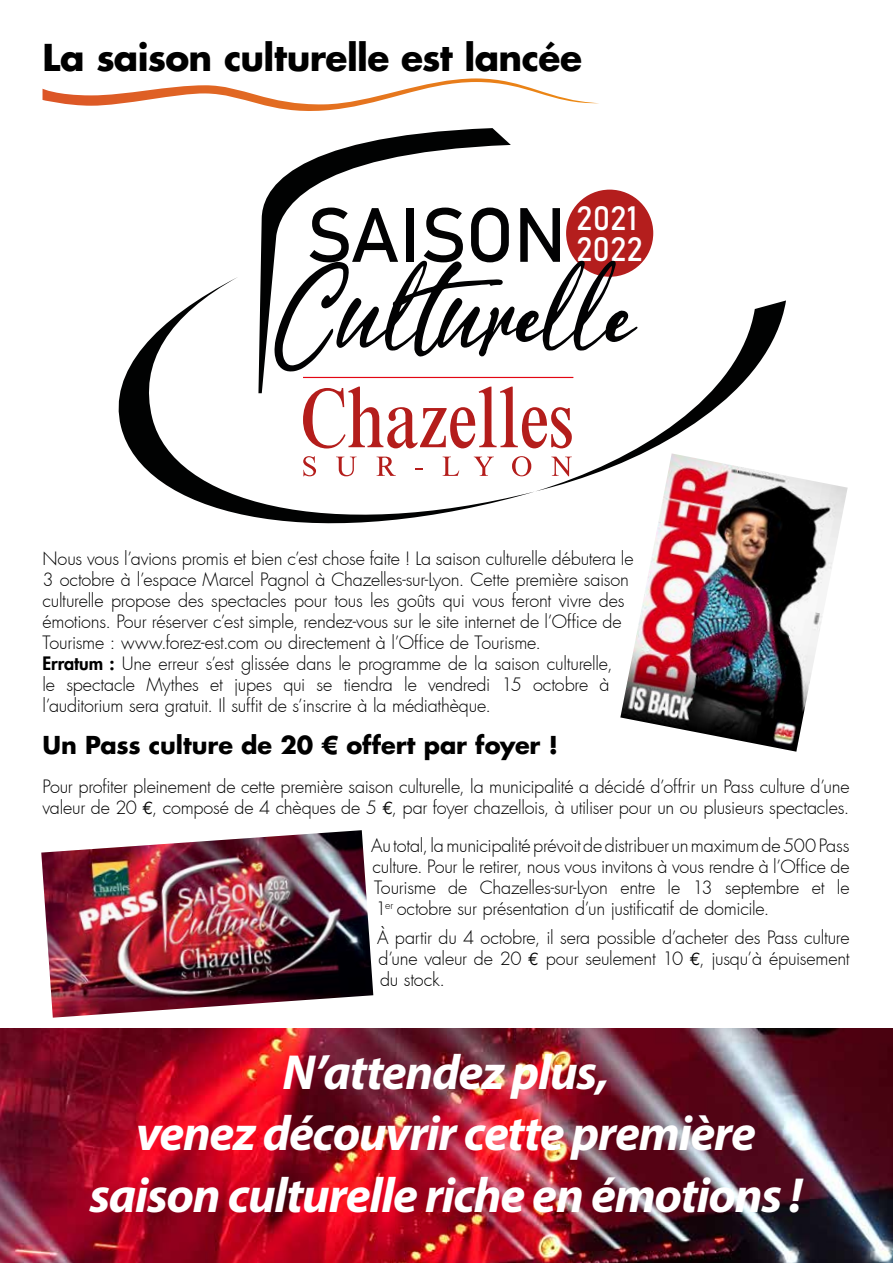
<style>
.page{position:relative;width:893px;height:1263px;background:#fff}
.page>*{position:absolute;margin:0;border:0;box-sizing:border-box;transform-origin:0 0}
.t1{font:182.25px "Jolly DEMO";color:#020203}
.t2{font:75.75px "Bahnschrift";letter-spacing:-.01em;color:#020203}
.t3{font:italic 700 49.5px/61.5px "Myriad Pro";letter-spacing:-.025em;color:#fff;text-align:center}
.t4{font:700 36px "Futura LT";letter-spacing:-.02em;color:#000}
.t5{font:33.45px/31.3px "Bahnschrift";letter-spacing:-.005em;color:#fff;scale:.95 1}
.t6{font:700 24px "Futura LT";letter-spacing:-.005em;color:#000}
.t7{font:300 18px/21px "Futura";letter-spacing:-.01em;color:#000}
.s1{font-family:"Futura LT";font-weight:800}
.s2{font-family:"Euro Mono";font-weight:400}
</style>
<div class="page">
<svg style="left:43px;top:78px;width:556px;height:33px"></svg>
<div style="left:566px;top:190px;width:87px;height:87px;background:#b41e1d;border-radius:50%"></div>
<svg style="left:260px;top:128px;width:251px;height:149px"></svg>
<svg style="left:118px;top:277px;width:417px;height:247px"></svg>
<svg style="left:535px;top:300px;width:251px;height:191px"></svg>
<img style="left:0;top:1028px;width:893px;height:235px">
<img style="left:620px;top:453px;width:228px;height:299px">
<img style="left:41px;top:830px;width:332px;height:188px">
<h3 class="t4" style="left:43px;top:34px;width:541px">La saison culturelle est lancée</h3>
<h2 class="t2" style="left:306px;top:178px;width:262px">SAISON</h2>
<h3 class="t5" style="left:576px;top:200px;width:72px">2021<br>2022</h3>
<h1 class="t1" style="left:274px;top:248px;width:361px">Culturelle</h1>
<p class="t7" style="left:43px;top:548px;width:593px">Nous vous l’avions promis et bien c’est chose faite ! La saison culturelle débutera le 3 octobre à l’espace Marcel Pagnol à Chazelles-sur-Lyon. Cette première saison culturelle propose des spectacles pour tous les goûts qui vous feront vivre des émotions. Pour réserver c’est simple, rendez-vous sur le site internet de l’Office de Tourisme : www.forez-est.com ou directement à l’Office de Tourisme.<br><span class="s1">Erratum :</span> Une erreur s’est glissée dans le programme de la saison culturelle,<br>le spectacle Mythes et jupes qui se tiendra le vendredi 15 octobre à l’auditorium sera gratuit. Il suffit de s’inscrire à la médiathèque.</p>
<h3 class="t6" style="left:43px;top:728px;width:517px">Un Pass culture de 20 € offert par foyer !</h3>
<p class="t7" style="left:43px;top:776px;width:809px">Pour profiter pleinement de cette première saison culturelle, la municipalité a décidé d’offrir un Pass culture d’une valeur de 20 <span class="s2">€</span>, composé de 4 chèques de 5 <span class="s2">€</span>, par foyer chazellois, à utiliser pour un ou plusieurs spectacles.</p>
<p class="t7" style="left:371px;top:835px;width:480px;text-align:justify">Au total, la municipalité prévoit de distribuer un maximum de 500 Pass culture. Pour le retirer, nous vous invitons à vous rendre à l’Office de Tourisme de Chazelles-sur-Lyon entre le 13 septembre et le 1<sup>er</sup> octobre sur présentation d’un justificatif de domicile.</p>
<p class="t7" style="left:377px;top:927px;width:474px;text-align:justify">À partir du 4 octobre, il sera possible d’acheter des Pass culture d’une valeur de 20 <span class="s2">€</span> pour seulement 10 <span class="s2">€</span>, jusqu’à épuisement du stock.</p>
<h3 class="t3" style="left:90px;top:1039px;width:714px">N’attendez plus,<br>venez découvrir cette première saison culturelle riche en émotions !</h3>
</div>
